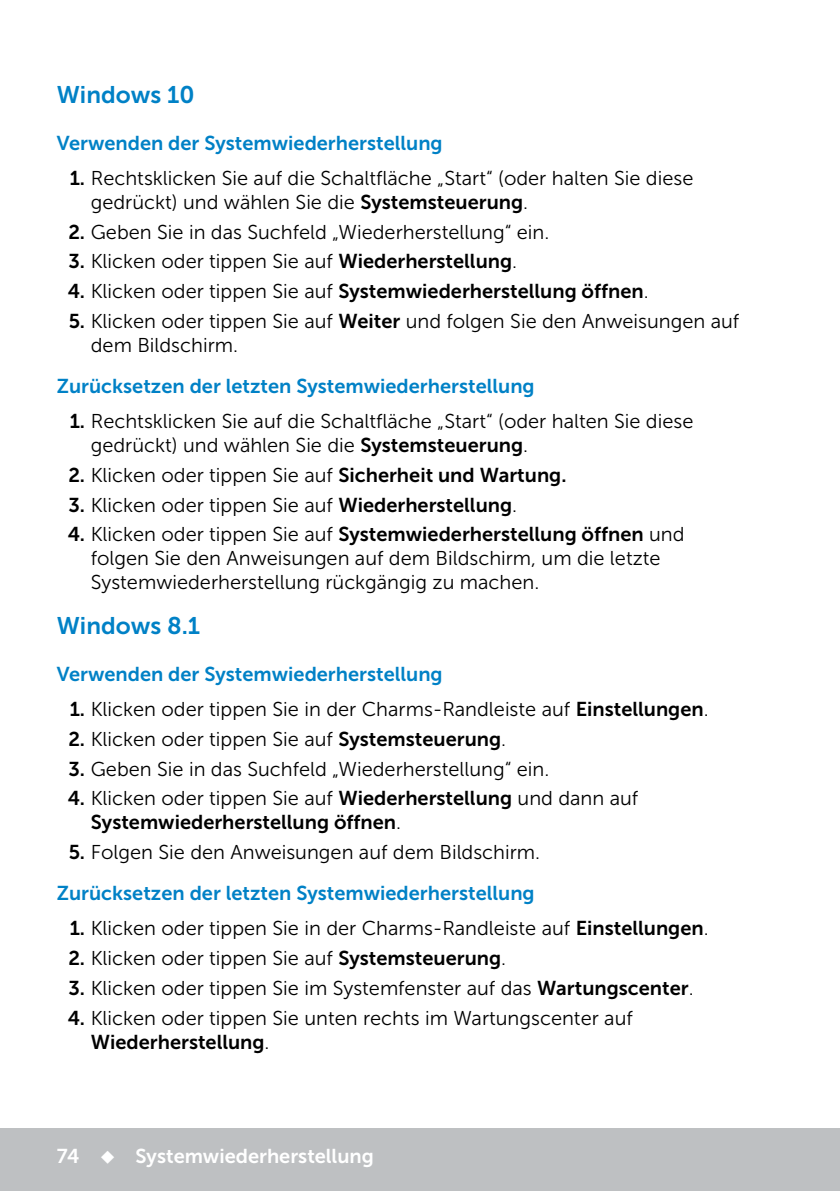
<style>
.page{position:relative;width:840px;height:1191px;background:#fff}
.page>*{position:absolute;margin:0;border:0;box-sizing:border-box;transform-origin:0 0}
.Head2{font:24px "Museo Sans For Dell 700";color:#0081c6}
.t1{font:20px/24px "Museo Sans For Dell 300";color:#000}
.t2{font:20px/24px "Museo Sans For Dell 700";color:#000}
.Head3{font:20px "Museo Sans For Dell 700";color:#0081c6}
.t3{font:20px "Museo Sans For Dell 700";color:#fff}
.s1{font-family:"Museo Sans For Dell 700"}
.s2{font-family:"Museo Sans For Dell 300"}
</style>
<div class="page">
<div style="left:0;top:1128px;width:839px;height:63px;background:#bec0c2"></div>
<p class="Head2" style="left:57px;top:81px;width:139px">Windows 10</p>
<p class="Head3" style="left:57px;top:132px;width:387px">Verwenden der Systemwiederherstellung</p>
<p class="t1" style="left:91px;top:166px;width:603px;text-indent:-21px"><span class="s1">1.</span> Rechtsklicken Sie auf die Schaltfläche „Start“ (oder halten Sie diese gedrückt) und wählen Sie die <span class="s1">Systemsteuerung</span>.</p>
<p class="t1" style="left:68px;top:220px;width:482px"><span class="s1">2.</span> Geben Sie in das Suchfeld „Wiederherstellung“ ein.</p>
<p class="t1" style="left:69px;top:250px;width:450px"><span class="s1">3.</span> Klicken oder tippen Sie auf <span class="s1">Wiederherstellung</span>.</p>
<p class="t2" style="left:68px;top:279px;width:582px">4. <span class="s2">Klicken oder tippen Sie auf</span> Systemwiederherstellung öffnen<span class="s2">.</span></p>
<p class="t1" style="left:91px;top:309px;width:649px;text-indent:-22px"><span class="s1">5.</span> Klicken oder tippen Sie auf <span class="s1">Weiter</span> und folgen Sie den Anweisungen auf dem Bildschirm.</p>
<p class="Head3" style="left:57px;top:375px;width:479px">Zurücksetzen der letzten Systemwiederherstellung</p>
<p class="t1" style="left:91px;top:409px;width:603px;text-indent:-21px"><span class="s1">1.</span> Rechtsklicken Sie auf die Schaltfläche „Start“ (oder halten Sie diese gedrückt) und wählen Sie die <span class="s1">Systemsteuerung</span>.</p>
<p class="t2" style="left:68px;top:463px;width:499px">2. <span class="s2">Klicken oder tippen Sie auf</span> Sicherheit und Wartung.</p>
<p class="t1" style="left:69px;top:493px;width:450px"><span class="s1">3.</span> Klicken oder tippen Sie auf <span class="s1">Wiederherstellung</span>.</p>
<p class="t1" style="left:91px;top:522px;width:595px;text-indent:-23px"><span class="s1">4.</span> Klicken oder tippen Sie auf <span class="s1">Systemwiederherstellung öffnen</span> und folgen Sie den Anweisungen auf dem Bildschirm, um die letzte<br>Systemwiederherstellung rückgängig zu machen.</p>
<p class="Head2" style="left:57px;top:612px;width:145px">Windows 8.1</p>
<p class="Head3" style="left:57px;top:663px;width:387px">Verwenden der Systemwiederherstellung</p>
<p class="t1" style="left:70px;top:697px;width:640px"><span class="s1">1.</span> Klicken oder tippen Sie in der Charms-Randleiste auf <span class="s1">Einstellungen</span>.</p>
<p class="t1" style="left:68px;top:727px;width:439px"><span class="s1">2.</span> Klicken oder tippen Sie auf <span class="s1">Systemsteuerung</span>.</p>
<p class="t1" style="left:69px;top:757px;width:482px"><span class="s1">3.</span> Geben Sie in das Suchfeld „Wiederherstellung“ ein.</p>
<p class="t2" style="left:91px;top:786px;width:548px;text-indent:-23px">4. <span class="s2">Klicken oder tippen Sie auf</span> Wiederherstellung <span class="s2">und dann auf<br></span>Systemwiederherstellung öffnen<span class="s2">.</span></p>
<p class="t1" style="left:69px;top:840px;width:473px"><span class="s1">5.</span> Folgen Sie den Anweisungen auf dem Bildschirm.</p>
<p class="Head3" style="left:57px;top:882px;width:479px">Zurücksetzen der letzten Systemwiederherstellung</p>
<p class="t1" style="left:70px;top:916px;width:640px"><span class="s1">1.</span> Klicken oder tippen Sie in der Charms-Randleiste auf <span class="s1">Einstellungen</span>.</p>
<p class="t1" style="left:68px;top:946px;width:439px"><span class="s1">2.</span> Klicken oder tippen Sie auf <span class="s1">Systemsteuerung</span>.</p>
<p class="t1" style="left:69px;top:976px;width:626px"><span class="s1">3.</span> Klicken oder tippen Sie im Systemfenster auf das <span class="s1">Wartungscenter</span>.</p>
<p class="t1" style="left:91px;top:1005px;width:543px;text-indent:-23px"><span class="s1">4.</span> Klicken oder tippen Sie unten rechts im Wartungscenter auf<br><span class="s1">Wiederherstellung</span>.</p>
<p class="t3" style="left:57px;top:1144px;width:318px">74 ◆ Systemwiederherstellung</p>
</div>
